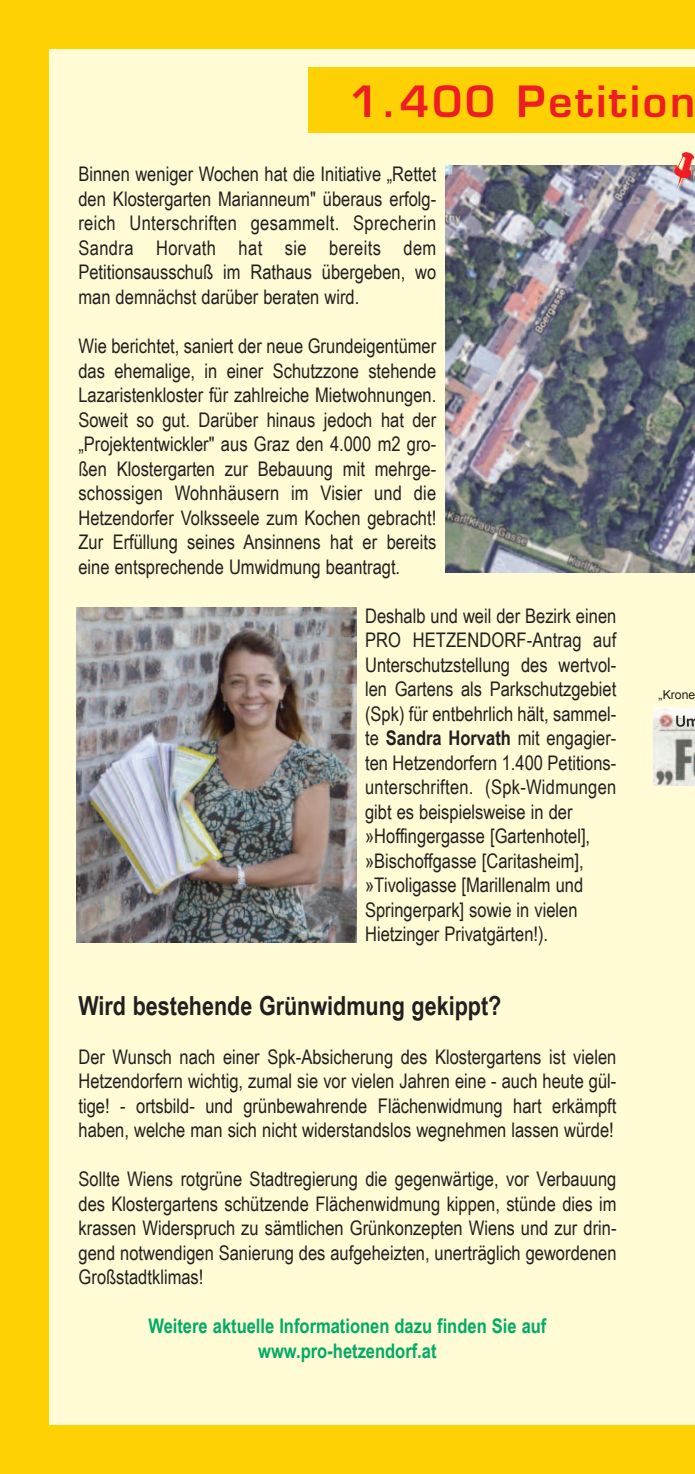
<style>
.page{position:relative;width:695px;height:1474px;background:#fff}
.page>*{position:absolute;margin:0;border:0;box-sizing:border-box;transform-origin:0 0}
.t1{font:600 42px "Eurostile";letter-spacing:.07em;color:#ee1d23}
.t2{font:700 26.25px "Arial Narrow";color:#231f20}
.t3{font:20.12px/24.5px "Arial Narrow";color:#231f20;text-align:justify}
.t4{font:700 20.12px/24.5px "Arial Narrow";color:#00ab66;text-align:center}
.t5{font:12.25px "Arial";color:#231f20}
.s1{font-weight:700}
</style>
<div class="page">
<div style="left:0;top:0;width:694px;height:1473px;background:#fed105"></div>
<div style="left:50px;top:50px;width:644px;height:1374px;background:#fffbd5"></div>
<div style="left:308px;top:67px;width:386px;height:65px;background:#fed105"></div>
<img style="left:445px;top:165px;width:249px;height:408px">
<img style="left:77px;top:608px;width:279px;height:335px">
<img style="left:653px;top:707px;width:41px;height:78px">
<img style="left:674px;top:746px;width:20px;height:35px">
<img style="left:673px;top:152px;width:21px;height:38px">
<h1 class="t1" style="left:349px;top:85px;width:347px">1.400 Petition</h1>
<p class="t3" style="left:78px;top:162px;width:359px">Binnen weniger Wochen hat die Initiative „Rettet den Klostergarten Marianneum" überaus erfolg&shy;reich Unterschriften gesammelt. Sprecherin Sandra Horvath hat sie bereits dem Petitionsausschuß im Rathaus übergeben, wo man demnächst darüber beraten wird.</p>
<p class="t3" style="left:78px;top:333px;width:359px">Wie berichtet, saniert der neue Grundeigentümer das ehemalige, in einer Schutzzone stehende Lazaristenkloster für zahlreiche Mietwohnungen.<br>Soweit so gut. Darüber hinaus jedoch hat der „Projektentwickler" aus Graz den 4.000 m2 gro&shy;ßen Klostergarten zur Bebauung mit mehrge&shy;schossigen Wohnhäusern im Visier und die Hetzendorfer Volksseele zum Kochen gebracht!<br>Zur Erfüllung seines Ansinnens hat er bereits eine entsprechende Umwidmung beantragt.</p>
<p class="t3" style="left:365px;top:603px;width:253px;text-align:left">Deshalb und weil der Bezirk einen<br>PRO HETZENDORF-Antrag auf<br>Unterschutzstellung des wertvol&shy;len Gartens als Parkschutzgebiet (Spk) für entbehrlich hält, sammel&shy;te <span class="s1">Sandra Horvath</span> mit engagier&shy;ten Hetzendorfern 1.400 Petitions&shy;unterschriften. (Spk-Widmungen gibt es beispielsweise in der »Hoffingergasse [Gartenhotel], »Bischoffgasse [Caritasheim], »Tivoligasse [Marillenalm und<br>Springerpark] sowie in vielen<br>Hietzinger Privatgärten!).</p>
<h2 class="t2" style="left:78px;top:990px;width:424px">Wird bestehende Grünwidmung gekippt?</h2>
<p class="t3" style="left:78px;top:1044px;width:539px">Der Wunsch nach einer Spk-Absicherung des Klostergartens ist vielen Hetzendorfern wichtig, zumal sie vor vielen Jahren eine - auch heute gül&shy;tige! - ortsbild- und grünbewahrende Flächenwidmung hart erkämpft haben, welche man sich nicht widerstandslos wegnehmen lassen würde!</p>
<p class="t3" style="left:78px;top:1166px;width:539px">Sollte Wiens rotgrüne Stadtregierung die gegenwärtige, vor Verbauung des Klostergartens schützende Flächenwidmung kippen, stünde dies im krassen Widerspruch zu sämtlichen Grünkonzepten Wiens und zur drin&shy;gend notwendigen Sanierung des aufgeheizten, unerträglich gewordenen Großstadtklimas!</p>
<p class="t4" style="left:148px;top:1313px;width:399px">Weitere aktuelle Informationen dazu finden Sie auf www.pro-hetzendorf.at</p>
<p class="t5" style="left:658px;top:688px;width:38px">„Krone</p>
</div>
